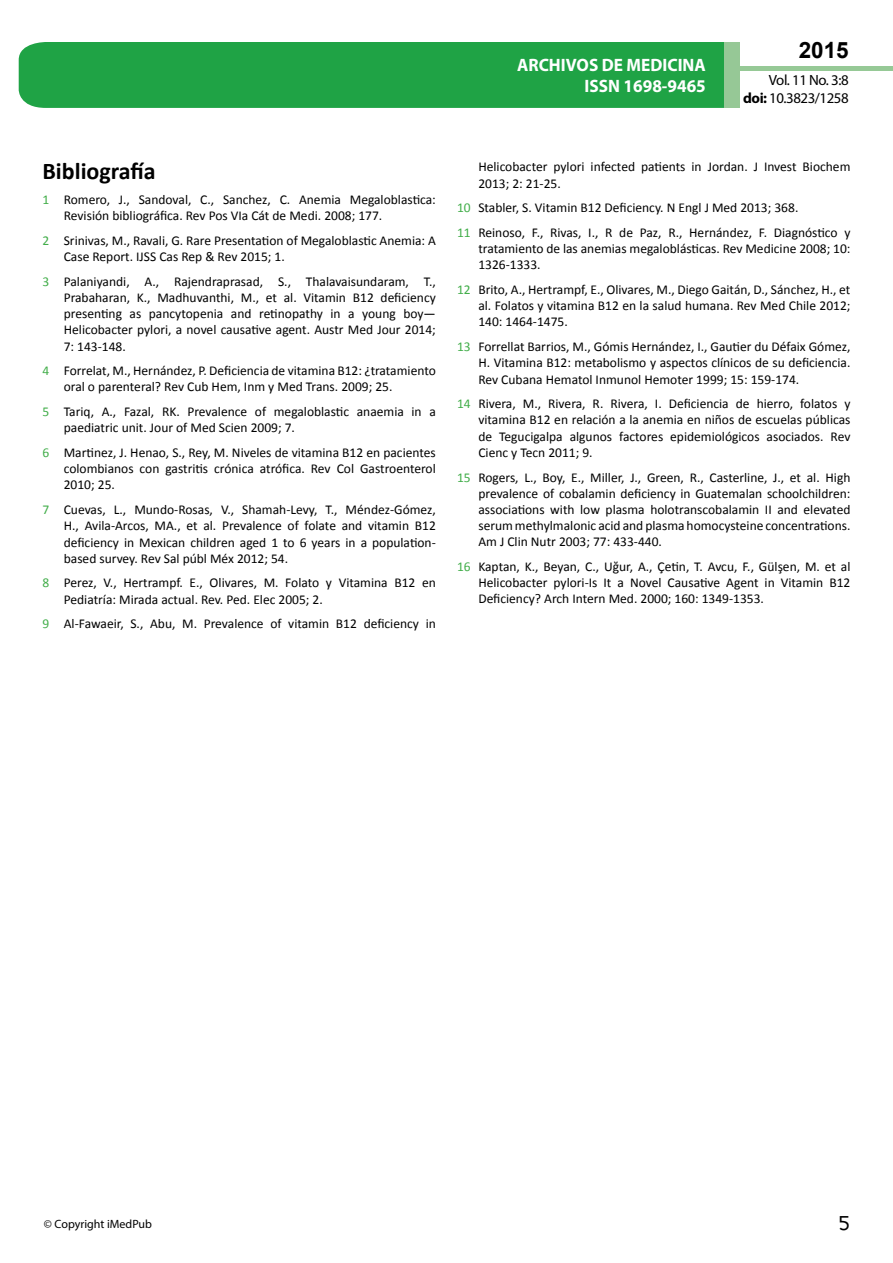
<style>
.page{position:relative;width:893px;height:1263px;background:#fff}
.page>*{position:absolute;margin:0;border:0;box-sizing:border-box;transform-origin:0 0}
.t1{font:25.5px "Tunga";color:#000}
.t2{font:700 24px "Calibri";color:#000}
.t3{font:700 22.5px "Arial";color:#000}
.t4{font:700 18px/21.6px "Myriad Pro";color:#fff;text-align:right;scale:.96 1}
.t5{font:14.85px/17.9px "Myriad Pro";letter-spacing:-.03em;color:#000;text-align:right}
.t6{font:13.5px/16.2px "Calibri";color:#000}
.t7{font:12px "Myriad Pro";color:#000}
.s1{font-weight:700}
.s2{color:#41ad49}
</style>
<div class="page">
<div style="left:722px;top:66px;width:171px;height:5px;background:#96c996"></div>
<div style="left:19px;top:42px;width:706px;height:66px;background:#1fa345"></div>
<div style="left:725px;top:42px;width:15px;height:66px;background:#96c896"></div>
<h3 class="t4" style="left:517px;top:53px;width:198px">ARCHIVOS DE MEDICINA<br>ISSN 1698-9465</h3>
<h3 class="t3" style="left:799px;top:35px;width:52px">2015</h3>
<p class="t5" style="left:743px;top:71px;width:107px">Vol. 11 No. 3:8 <span class="s1">doi:</span> 10.3823/1258</p>
<h2 class="t2" style="left:43px;top:156px;width:115px">Bibliografía</h2>
<p class="t6" style="left:64px;top:191px;width:374px;text-indent:-21px"><span class="s2">1</span> Romero, J., Sandoval, C., Sanchez, C. Anemia Megaloblastica:<br>Revisión bibliográfica. Rev Pos VIa Cát de Medi. 2008; 177.</p>
<p class="t6" style="left:64px;top:232px;width:374px;text-indent:-21px"><span class="s2">2</span> Srinivas, M., Ravali, G. Rare Presentation of Megaloblastic Anemia: A<br>Case Report. IJSS Cas Rep &amp; Rev 2015; 1.</p>
<p class="t6" style="left:64px;top:273px;width:374px;text-align:justify;text-indent:-21px"><span class="s2">3</span> Palaniyandi, A., Rajendraprasad, S., Thalavaisundaram, T., Prabaharan, K., Madhuvanthi, M., et al. Vitamin B12 deficiency presenting as pancytopenia and retinopathy in a young boy— Helicobacter pylori, a novel causative agent. Austr Med Jour 2014; 7: 143-148.</p>
<p class="t6" style="left:64px;top:363px;width:374px;text-indent:-21px"><span class="s2">4</span> Forrelat, M., Hernández, P. Deficiencia de vitamina B12: ¿tratamiento oral o parenteral? Rev Cub Hem, Inm y Med Trans. 2009; 25.</p>
<p class="t6" style="left:64px;top:404px;width:374px;text-indent:-21px"><span class="s2">5</span> Tariq, A., Fazal, RK. Prevalence of megaloblastic anaemia in a paediatric unit. Jour of Med Scien 2009; 7.</p>
<p class="t6" style="left:64px;top:444px;width:374px;text-align:justify;text-indent:-21px"><span class="s2">6</span> Martinez, J. Henao, S., Rey, M. Niveles de vitamina B12 en pacientes colombianos con gastritis crónica atrófica. Rev Col Gastroenterol 2010; 25.</p>
<p class="t6" style="left:64px;top:502px;width:374px;text-align:justify;text-indent:-21px"><span class="s2">7</span> Cuevas, L., Mundo-Rosas, V., Shamah-Levy, T., Méndez-Gómez, H., Avila-Arcos, MA., et al. Prevalence of folate and vitamin B12 deficiency in Mexican children aged 1 to 6 years in a population&shy;based survey. Rev Sal públ Méx 2012; 54.</p>
<p class="t6" style="left:64px;top:575px;width:374px;text-indent:-21px"><span class="s2">8</span> Perez, V., Hertrampf. E., Olivares, M. Folato y Vitamina B12 en<br>Pediatría: Mirada actual. Rev. Ped. Elec 2005; 2.</p>
<p class="t6" style="left:43px;top:616px;width:395px"><span class="s2">9</span> Al-Fawaeir, S., Abu, M. Prevalence of vitamin B12 deficiency in</p>
<p class="t6" style="left:478px;top:159px;width:374px">Helicobacter pylori infected patients in Jordan. J Invest Biochem<br>2013; 2: 21-25.</p>
<p class="t6" style="left:457px;top:195px;width:395px;line-height:24.8px"><span class="s2">10</span> Stabler, S. Vitamin B12 Deficiency. N Engl J Med 2013; 368.<br><span class="s2">11</span> Reinoso, F., Rivas, I., R de Paz, R., Hernández, F. Diagnóstico y</p>
<p class="t6" style="left:478px;top:241px;width:374px">tratamiento de las anemias megaloblásticas. Rev Medicine 2008; 10:<br>1326-1333.</p>
<p class="t6" style="left:478px;top:281px;width:374px;text-align:justify;text-indent:-21px"><span class="s2">12</span> Brito, A., Hertrampf, E., Olivares, M., Diego Gaitán, D., Sánchez, H., et al. Folatos y vitamina B12 en la salud humana. Rev Med Chile 2012; 140: 1464-1475.</p>
<p class="t6" style="left:478px;top:339px;width:374px;text-align:justify;text-indent:-21px"><span class="s2">13</span> Forrellat Barrios, M., Gómis Hernández, I., Gautier du Défaix Gómez, H. Vitamina B12: metabolismo y aspectos clínicos de su deficiencia.<br>Rev Cubana Hematol Inmunol Hemoter 1999; 15: 159-174.</p>
<p class="t6" style="left:478px;top:396px;width:374px;text-align:justify;text-indent:-21px"><span class="s2">14</span> Rivera, M., Rivera, R. Rivera, I. Deficiencia de hierro, folatos y vitamina B12 en relación a la anemia en niños de escuelas públicas de Tegucigalpa algunos factores epidemiológicos asociados. Rev Cienc y Tecn 2011; 9.</p>
<p class="t6" style="left:478px;top:469px;width:374px;text-align:justify;text-indent:-21px"><span class="s2">15</span> Rogers, L., Boy, E., Miller, J., Green, R., Casterline, J., et al. High prevalence of cobalamin deficiency in Guatemalan schoolchildren: associations with low plasma holotranscobalamin II and elevated serum methylmalonic acid and plasma homocysteine concentrations.<br>Am J Clin Nutr 2003; 77: 433-440.</p>
<p class="t6" style="left:478px;top:558px;width:374px;text-align:justify;text-indent:-21px"><span class="s2">16</span> Kaptan, K., Beyan, C., Uğur, A., Çetin, T. Avcu, F., Gülşen, M. et al Helicobacter pylori-Is It a Novel Causative Agent in Vitamin B12<br>Deficiency? Arch Intern Med. 2000; 160: 1349-1353.</p>
<p class="t7" style="left:44px;top:1217px;width:110px">© Copyright iMedPub</p>
<h1 class="t1" style="left:839px;top:1206px;width:13px">5</h1>
</div>
